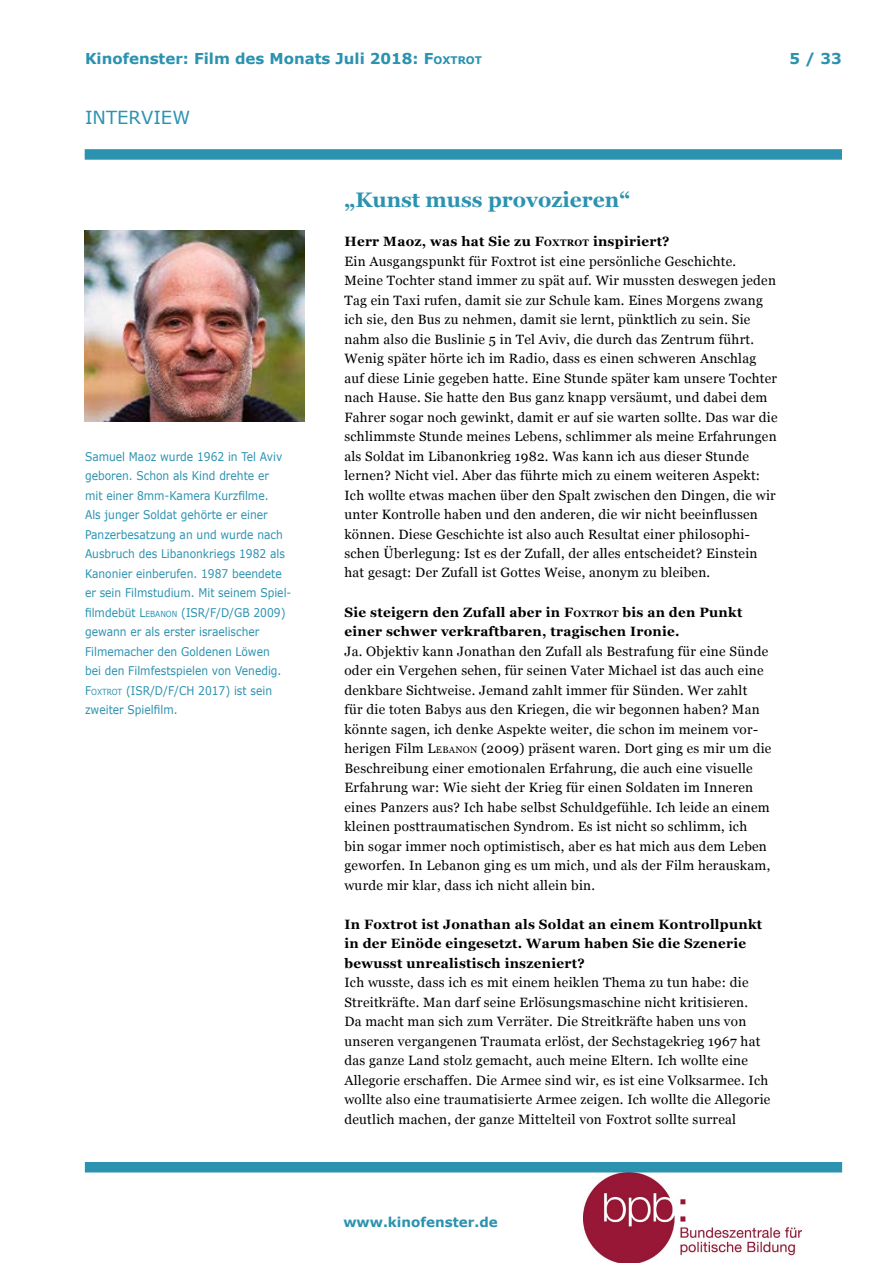
<style>
.page{position:relative;width:893px;height:1263px;background:#fff}
.page>*{position:absolute;margin:0;border:0;box-sizing:border-box;transform-origin:0 0}
.t1{font:700 21px "Georgia";color:#2b92b0}
.t2{font:18px "Verdana";color:#2b92b0}
.t3{font:700 15px "Verdana";color:#2b92b0}
.t4{font:13.5px/19.5px "Georgia";letter-spacing:.02em;color:#000}
.t5{font:700 13.5px/19.5px "Georgia";letter-spacing:.02em;color:#000}
.t6{font:700 13.5px "Verdana";color:#2b92b0}
.t7{font:12px/19.5px "Verdana";color:#2b92b0;scale:.89 1}
.s1{font-style:inherit}
.s2{font-size:10.5px}
.s3{font-size:8.4px}
.s4{font-weight:700}
.s5{font-weight:700;font-size:9.45px}
.s6{font-size:9.45px}
</style>
<div class="page">
<img style="left:584px;top:1172px;width:218px;height:91px">
<div style="left:85px;top:1162px;width:757px;height:10px;background:#2b92b0"></div>
<img style="left:85px;top:231px;width:219px;height:191px">
<div style="left:85px;top:149px;width:757px;height:11px;background:#2b92b0"></div>
<p class="t3" style="left:85px;top:48px;width:398px">Kinofenster: Film des Monats Juli 2018: <span class="s1">F</span><span class="s2">OXTROT</span></p>
<h2 class="t2" style="left:85px;top:105px;width:107px">INTERVIEW</h2>
<p class="t3" style="left:789px;top:48px;width:54px">5 / 33</p>
<p class="t7" style="left:85px;top:446px;width:233px">Samuel Maoz wurde 1962 in Tel Aviv geboren. Schon als Kind drehte er<br>mit einer 8mm-Kamera Kurzfilme.<br>Als junger Soldat gehörte er einer Panzerbesatzung an und wurde nach Ausbruch des Libanonkriegs 1982 als Kanonier einberufen. 1987 beendete er sein Filmstudium. Mit seinem Spiel&shy;filmdebüt <span class="s1">L</span><span class="s3">EBANON</span> (ISR/F/D/GB 2009) gewann er als erster israelischer Filmemacher den Goldenen Löwen<br>bei den Filmfestspielen von Venedig.<br><span class="s1">F</span><span class="s3">OXTROT</span> (ISR/D/F/CH 2017) ist sein zweiter Spielfilm.</p>
<h1 class="t1" style="left:344px;top:184px;width:287px">„Kunst muss provozieren“</h1>
<p class="t4" style="left:344px;top:231px;width:435px"><span class="s4">Herr Maoz, was hat Sie zu</span> <span class="s4">F</span><span class="s5">OXTROT</span> <span class="s4">inspiriert?<br></span>Ein Ausgangspunkt für Foxtrot ist eine persönliche Geschichte.<br>Meine Tochter stand immer zu spät auf. Wir mussten deswegen jeden Tag ein Taxi rufen, damit sie zur Schule kam. Eines Morgens zwang ich sie, den Bus zu nehmen, damit sie lernt, pünktlich zu sein. Sie nahm also die Buslinie 5 in Tel Aviv, die durch das Zentrum führt.<br>Wenig später hörte ich im Radio, dass es einen schweren Anschlag auf diese Linie gegeben hatte. Eine Stunde später kam unsere Tochter nach Hause. Sie hatte den Bus ganz knapp versäumt, und dabei dem Fahrer sogar noch gewinkt, damit er auf sie warten sollte. Das war die schlimmste Stunde meines Lebens, schlimmer als meine Erfahrungen als Soldat im Libanonkrieg 1982. Was kann ich aus dieser Stunde lernen? Nicht viel. Aber das führte mich zu einem weiteren Aspekt:<br>Ich wollte etwas machen über den Spalt zwischen den Dingen, die wir unter Kontrolle haben und den anderen, die wir nicht beeinflussen können. Diese Geschichte ist also auch Resultat einer philosophi&shy;schen Überlegung: Ist es der Zufall, der alles entscheidet? Einstein hat gesagt: Der Zufall ist Gottes Weise, anonym zu bleiben.</p>
<p class="t5" style="left:344px;top:601px;width:399px">Sie steigern den Zufall aber in <span class="s1">F</span><span class="s6">OXTROT</span> bis an den Punkt einer schwer verkraftbaren, tragischen Ironie.</p>
<p class="t4" style="left:344px;top:641px;width:428px">Ja. Objektiv kann Jonathan den Zufall als Bestrafung für eine Sünde oder ein Vergehen sehen, für seinen Vater Michael ist das auch eine denkbare Sichtweise. Jemand zahlt immer für Sünden. Wer zahlt<br>für die toten Babys aus den Kriegen, die wir begonnen haben? Man könnte sagen, ich denke Aspekte weiter, die schon im meinem vor&shy;herigen Film <span class="s1">L</span><span class="s6">EBANON</span> (2009) präsent waren. Dort ging es mir um die Beschreibung einer emotionalen Erfahrung, die auch eine visuelle Erfahrung war: Wie sieht der Krieg für einen Soldaten im Inneren eines Panzers aus? Ich habe selbst Schuldgefühle. Ich leide an einem kleinen posttraumatischen Syndrom. Es ist nicht so schlimm, ich<br>bin sogar immer noch optimistisch, aber es hat mich aus dem Leben geworfen. In Lebanon ging es um mich, und als der Film herauskam, wurde mir klar, dass ich nicht allein bin.</p>
<p class="t5" style="left:344px;top:913px;width:419px">In Foxtrot ist Jonathan als Soldat an einem Kontrollpunkt in der Einöde eingesetzt. Warum haben Sie die Szenerie bewusst unrealistisch inszeniert?</p>
<p class="t4" style="left:344px;top:972px;width:427px">Ich wusste, dass ich es mit einem heiklen Thema zu tun habe: die Streitkräfte. Man darf seine Erlösungsmaschine nicht kritisieren.<br>Da macht man sich zum Verräter. Die Streitkräfte haben uns von unseren vergangenen Traumata erlöst, der Sechstagekrieg 1967 hat das ganze Land stolz gemacht, auch meine Eltern. Ich wollte eine Allegorie erschaffen. Die Armee sind wir, es ist eine Volksarmee. Ich wollte also eine traumatisierte Armee zeigen. Ich wollte die Allegorie deutlich machen, der ganze Mittelteil von Foxtrot sollte surreal</p>
<p class="t6" style="left:343px;top:1212px;width:156px">www.kinofenster.de</p>
</div>
